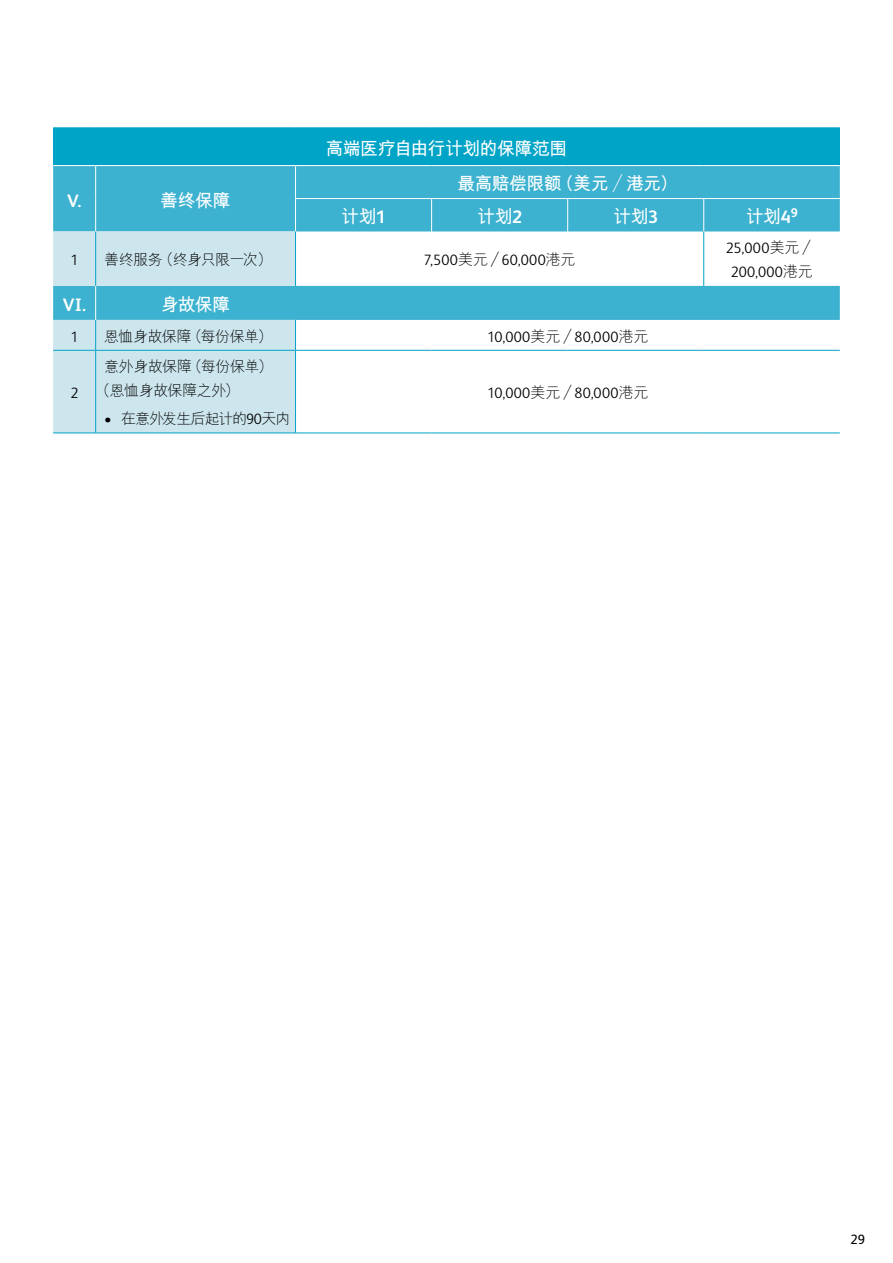
<style>
.page{position:relative;width:893px;height:1263px;background:#fff}
.page>*{position:absolute;margin:0;border:0;box-sizing:border-box;transform-origin:0 0}
.t1{font:700 18px "M Hei PRC";letter-spacing:-.035em;color:#fff}
.t2{font:700 18px "FS Albert Pro";color:#fff}
.t3{font:300 15px/24px "FS Albert Pro";letter-spacing:.02em;color:#000;text-align:center}
.t4{font:300 15px/24px "M Hei PRC";letter-spacing:-.04em;color:#000}
.t5{font:300 15px "M Hei PRC";letter-spacing:-.075em;color:#000}
.t6{font:13.5px "FS Albert Pro";color:#000}
.s1{font-family:"M Hei HKS"}
.s2{font-family:"FS Albert Pro"}
.s3{font-family:"M Hei PRC"}
</style>
<div class="page">
<div style="left:53px;top:128px;width:787px;height:38px;background:#00a4c7"></div>
<svg style="left:53px;top:166px;width:787px;height:154px;fill:#3db2d0"></svg>
<svg style="left:53px;top:231px;width:243px;height:202px;background:#b3dce8"></svg>
<hr style="left:95px;top:166px;width:1px;height:33px;background:#fff">
<hr style="left:295px;top:166px;width:1px;height:32px;background:#fff">
<hr style="left:95px;top:199px;width:1px;height:32px;background:#fff">
<hr style="left:295px;top:199px;width:1px;height:32px;background:#fff">
<hr style="left:431px;top:199px;width:1px;height:32px;background:#fff">
<hr style="left:567px;top:199px;width:1px;height:32px;background:#fff">
<hr style="left:703px;top:199px;width:1px;height:32px;background:#fff">
<hr style="left:295px;top:198px;width:137px;height:1px;background:#fff">
<hr style="left:432px;top:198px;width:136px;height:1px;background:#fff">
<hr style="left:568px;top:198px;width:136px;height:1px;background:#fff">
<hr style="left:704px;top:198px;width:136px;height:1px;background:#fff">
<hr style="left:703px;top:231px;width:1px;height:55px;background:#00a4c7">
<hr style="left:296px;top:350px;width:136px;height:1px;background:#00a4c7">
<hr style="left:432px;top:350px;width:136px;height:1px;background:#00a4c7">
<hr style="left:568px;top:350px;width:136px;height:1px;background:#00a4c7">
<hr style="left:704px;top:350px;width:136px;height:1px;background:#00a4c7">
<hr style="left:53px;top:165px;width:43px;height:1px;background:#fff">
<hr style="left:96px;top:165px;width:200px;height:1px;background:#fff">
<hr style="left:53px;top:433px;width:43px;height:1px;background:#00a4c7">
<hr style="left:96px;top:433px;width:200px;height:1px;background:#00a4c7">
<hr style="left:296px;top:433px;width:136px;height:1px;background:#00a4c7">
<hr style="left:432px;top:433px;width:136px;height:1px;background:#00a4c7">
<hr style="left:568px;top:433px;width:136px;height:1px;background:#00a4c7">
<hr style="left:704px;top:433px;width:136px;height:1px;background:#00a4c7">
<hr style="left:296px;top:165px;width:136px;height:1px;background:#fff">
<hr style="left:432px;top:165px;width:136px;height:1px;background:#fff">
<hr style="left:568px;top:165px;width:136px;height:1px;background:#fff">
<hr style="left:704px;top:165px;width:136px;height:1px;background:#fff">
<hr style="left:95px;top:231px;width:1px;height:55px;background:#00a4c7">
<hr style="left:295px;top:231px;width:1px;height:55px;background:#00a4c7">
<hr style="left:95px;top:320px;width:1px;height:30px;background:#00a4c7">
<hr style="left:295px;top:320px;width:1px;height:30px;background:#00a4c7">
<hr style="left:53px;top:350px;width:43px;height:1px;background:#00a4c7">
<hr style="left:96px;top:350px;width:200px;height:1px;background:#00a4c7">
<hr style="left:95px;top:350px;width:1px;height:83px;background:#00a4c7">
<hr style="left:295px;top:350px;width:1px;height:83px;background:#00a4c7">
<hr style="left:95px;top:286px;width:1px;height:34px;background:#fff">
<p class="t2" style="left:67px;top:188px;width:16px">V.</p>
<p class="t1" style="left:160px;top:190px;width:72px">善终保障</p>
<p class="t1" style="left:326px;top:138px;width:243px">高端医疗自由行计划的保障范围</p>
<p class="t1" style="left:458px;top:173px;width:222px">最高赔偿限额<span class="s1">（</span>美元<span class="s1">／</span>港元<span class="s1">）</span></p>
<p class="t1" style="left:341px;top:206px;width:46px">计划<span class="s2">1</span></p>
<p class="t1" style="left:477px;top:206px;width:46px">计划<span class="s2">2</span></p>
<p class="t1" style="left:613px;top:206px;width:46px">计划<span class="s2">3</span></p>
<p class="t1" style="left:746px;top:206px;width:54px">计划<span class="s2">4</span><sup>9</sup></p>
<p class="t3" style="left:70px;top:247px;width:10px">1</p>
<p class="t4" style="left:104px;top:248px;width:170px">善终服务<span class="s1">（</span>终身只限一次<span class="s1">）</span></p>
<p class="t3" style="left:424px;top:247px;width:153px">7,500<span class="s3">美元</span><span class="s1">／</span>60,000<span class="s3">港元</span></p>
<p class="t2" style="left:63px;top:292px;width:25px">VI.</p>
<p class="t1" style="left:161px;top:294px;width:71px">身故保障</p>
<p class="t3" style="left:70px;top:324px;width:10px">1</p>
<p class="t4" style="left:104px;top:325px;width:170px">恩恤身故保障<span class="s1">（</span>每份保单<span class="s1">）</span></p>
<p class="t3" style="left:487px;top:324px;width:163px">10,000<span class="s3">美元</span><span class="s1">／</span>80,000<span class="s3">港元</span></p>
<p class="t3" style="left:70px;top:380px;width:10px">2</p>
<p class="t4" style="left:95px;top:355px;width:179px;text-indent:9px">意外身故保障<span class="s1">（</span>每份保单<span class="s1">）（</span>恩恤身故保障之外<span class="s1">）</span></p>
<p class="t5" style="left:104px;top:411px;width:188px"><span class="s2">•</span> 在意外发生后起计的<span class="s2">90</span>天内</p>
<p class="t3" style="left:487px;top:380px;width:163px">10,000<span class="s3">美元</span><span class="s1">／</span>80,000<span class="s3">港元</span></p>
<p class="t3" style="left:726px;top:235px;width:94px">25,000<span class="s3">美元</span><span class="s1">／<br></span>200,000<span class="s3">港元</span></p>
<p class="t6" style="left:850px;top:1229px;width:16px">29</p>
</div>
